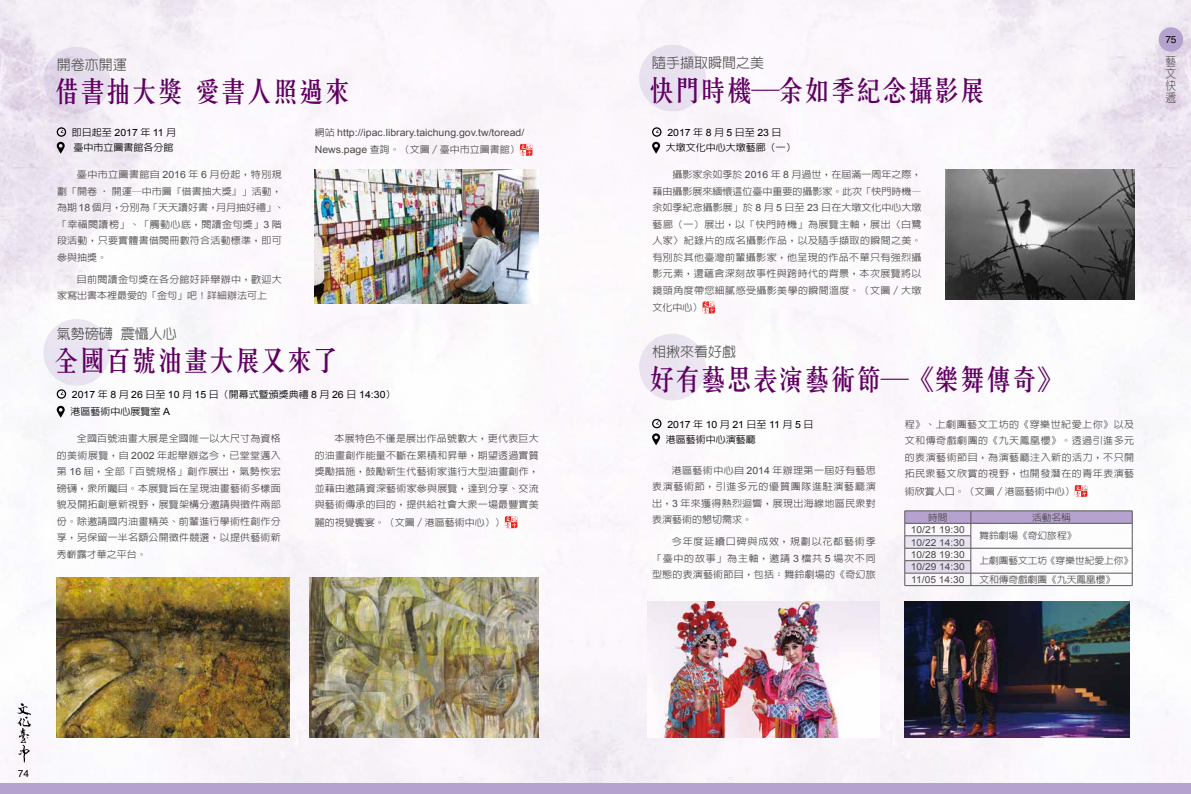
<style>
.page{position:relative;width:1191px;height:794px;background:#fff}
.page>*{position:absolute;margin:0;border:0;box-sizing:border-box;transform-origin:0 0}
.t1{font:500 28px "C Song 3 HK";letter-spacing:-.075em;color:#600062}
.t2{font:500 14px "AR Hei B5";color:#595757}
.t3{font:300 12px/12px "AR Hei B5";color:#4c4948;text-align:justify;scale:.9 1}
.t4{font:10px "Arial";color:#000;scale:1.05 1}
.t5{font:10px "Arial";color:#4c4948;scale:1.05 1}
.t6{font:10px "Helvetica";color:#000}
.t7{font:9.7px/12.5px "Arial";color:#4c4948;scale:1.05 1}
.t8{font:500 9.5px/16.5px "AR Hei B5";letter-spacing:.025em;color:#4c4948;text-align:justify;scale:1.05 1}
.t9{font:500 9.5px "AR Hei B5";color:#4c4948;scale:1.05 1}
.t10{font:500 9.5px/14.9px "AR Hei B5";color:#000;scale:1.05 1}
.t11{font:500 9.2px "AR Hei B5";color:#4c4948;scale:1.05 1}
.s1{font-family:"Arial";font-weight:400;font-size:10px}
.s2{font-family:"AR Hei B5";font-weight:500;font-size:9.5px}
</style>
<div class="page">
<img style="left:0;top:0;width:1191px;height:783px">
<div style="left:0;top:783px;width:1191px;height:11px;background:#b5a2ce"></div>
<div style="left:43px;top:319px;width:67px;height:67px;background:#eae5f0;border-radius:50%"></div>
<div style="left:43px;top:47px;width:67px;height:67px;background:#e4dbec;border-radius:50%"></div>
<svg style="left:57px;top:389px;width:9px;height:10px"></svg>
<svg style="left:57px;top:406px;width:8px;height:12px"></svg>
<svg style="left:57px;top:127px;width:9px;height:27px"></svg>
<svg style="left:505px;top:516px;width:13px;height:12px"></svg>
<img style="left:309px;top:577px;width:230px;height:161px">
<img style="left:904px;top:601px;width:225px;height:137px">
<img style="left:57px;top:577px;width:232px;height:161px">
<img style="left:647px;top:601px;width:232px;height:137px">
<svg style="left:520px;top:144px;width:13px;height:12px"></svg>
<svg style="left:702px;top:301px;width:13px;height:12px"></svg>
<div style="left:639px;top:334px;width:67px;height:66px;background:#eae5f0;border-radius:50%"></div>
<div style="left:639px;top:45px;width:67px;height:66px;background:#e8e1ef;border-radius:50%"></div>
<svg style="left:652px;top:419px;width:9px;height:26px"></svg>
<svg style="left:652px;top:127px;width:9px;height:27px"></svg>
<img style="left:945px;top:169px;width:189px;height:130px">
<img style="left:315px;top:169px;width:224px;height:134px">
<svg style="left:904px;top:511px;width:229px;height:74px"></svg>
<hr style="left:904px;top:585px;width:66px;height:1px;background:#595757">
<hr style="left:970px;top:585px;width:162px;height:1px;background:#595757">
<svg style="left:1074px;top:485px;width:13px;height:12px"></svg>
<div style="left:1158px;top:27px;width:25px;height:25px;background:#b5a2ce;border-radius:50%"></div>
<svg style="left:17px;top:703px;width:14px;height:60px"></svg>
<h2 class="t2" style="left:57px;top:57px;width:71px">開卷亦開運</h2>
<h1 class="t1" style="left:53px;top:70px;width:300px">借書抽大獎 愛書人照過來</h1>
<p class="t10" style="left:72px;top:125px;width:101px">即日起至 <span class="s1">2017</span> 年 <span class="s1">11</span> 月臺中市立圖書館各分館</p>
<p class="t8" style="left:57px;top:166px;width:218px;text-align:left;text-indent:20px">臺中市立圖書館自 <span class="s1">2016</span> 年 <span class="s1">6</span> 月份起，特別規劃「開卷 • 開運─中市圖『借書抽大獎』」活動，為期<span class="s1">18</span>個月，分別為「天天讀好書，月月抽好禮」、「幸福閱讀榜」、「觸動心底，閱讀金句獎」<span class="s1">3</span> 階段活動，只要實體書借閱冊數符合活動標準，即可參與抽獎。</p>
<p class="t8" style="left:57px;top:271px;width:216px;text-indent:20px">目前閱讀金句獎在各分館好評舉辦中，歡迎大家寫出書本裡最愛的「金句」吧！詳細辦法可上</p>
<h2 class="t2" style="left:57px;top:327px;width:122px">氣勢磅礡 震懾人心</h2>
<p class="t5" style="left:315px;top:126px;width:201px"><span class="s2">網站</span> http://ipac.library.taichung.gov.tw/toread/</p>
<p class="t9" style="left:315px;top:145px;width:197px"><span class="s1">News.page</span> 查詢。（文圖／臺中市立圖書館）</p>
<h1 class="t1" style="left:52px;top:339px;width:289px">全國百號油畫大展又來了</h1>
<p class="t4" style="left:72px;top:388px;width:310px">2017 <span class="s2">年</span> 8 <span class="s2">月</span> 26 <span class="s2">日至</span> 10 <span class="s2">月</span> 15 <span class="s2">日（開幕式暨頒獎典禮</span> 8 <span class="s2">月</span> 26 <span class="s2">日</span> 14:30<span class="s2">）</span></p>
<p class="t10" style="left:71px;top:404px;width:96px">港區藝術中心展覽室 <span class="s1">A</span></p>
<p class="t8" style="left:57px;top:430px;width:215px;text-indent:20px">全國百號油畫大展是全國唯一以大尺寸為資格的美術展覽，自 <span class="s1">2002</span> 年起舉辦迄今，已堂堂邁入第 <span class="s1">16</span> 屆，全部「百號規格」創作展出，氣勢恢宏磅礡，眾所矚目。本展覽旨在呈現油畫藝術多樣面貌及開拓創意新視野，展覽架構分邀請與徵件兩部份。除邀請國內油畫精英、前輩進行學術性創作分享，另保留一半名額公開徵件競選，以提供藝術新秀嶄露才華之平台。</p>
<p class="t8" style="left:315px;top:430px;width:215px;text-indent:20px">本展特色不僅是展出作品號數大，更代表巨大的油畫創作能量不斷在累積和昇華，期望透過實質獎勵措施，鼓勵新生代藝術家進行大型油畫創作，並藉由邀請資深藝術家參與展覽，達到分享、交流與藝術傳承的目的，提供給社會大眾一場最豐實美</p>
<p class="t9" style="left:315px;top:517px;width:182px">麗的視覺饗宴。（文圖／港區藝術中心））</p>
<p class="t6" style="left:18px;top:768px;width:13px">74</p>
<h2 class="t2" style="left:652px;top:56px;width:113px">隨手擷取瞬間之美</h2>
<h1 class="t1" style="left:647px;top:69px;width:340px">快門時機—余如季紀念攝影展</h1>
<p class="t4" style="left:667px;top:126px;width:110px">2017<span class="s2">年</span>8<span class="s2">月</span>5<span class="s2">日至</span>23<span class="s2">日</span></p>
<p class="t10" style="left:666px;top:140px;width:125px">大墩文化中心大墩藝廊（一）</p>
<p class="t8" style="left:652px;top:166px;width:258px;text-indent:20px">攝影家余如季於 <span class="s1">2016</span> 年 <span class="s1">8</span> 月過世，在屆滿一周年之際，藉由攝影展來緬懷這位臺中重要的攝影家。此次「快門時機—余如季紀念攝影展」於 <span class="s1">8</span> 月 <span class="s1">5</span> 日至 <span class="s1">23</span> 日在大墩文化中心大墩藝廊（一）展出，以「快門時機」為展覽主軸，展出〈白鷺人家〉紀錄片的成名攝影作品，以及隨手擷取的瞬間之美。有別於其他臺灣前輩攝影家，他呈現的作品不單只有強烈攝影元素，還蘊含深刻故事性與跨時代的背景，本次展覽將以鏡頭角度帶您細膩感受攝影美學的瞬間溫度。（文圖／大墩</p>
<p class="t8" style="left:652px;top:299px;width:49px">文化中心）</p>
<h2 class="t2" style="left:652px;top:345px;width:85px">相揪來看好戲</h2>
<h1 class="t1" style="left:647px;top:358px;width:418px">好有藝思表演藝術節—《樂舞傳奇》</h1>
<p class="t4" style="left:667px;top:418px;width:141px">2017<span class="s2">年</span>10<span class="s2">月</span>21<span class="s2">日至</span>11<span class="s2">月</span>5<span class="s2">日</span></p>
<p class="t10" style="left:666px;top:432px;width:87px">港區藝術中心演藝廳</p>
<p class="t8" style="left:652px;top:462px;width:214px;text-indent:20px">港區藝術中心自 <span class="s1">2014</span> 年辦理第一屆好有藝思表演藝術節，引進多元的優質團隊進駐演藝廳演出，<span class="s1">3</span> 年來獲得熱烈迴響，展現出海線地區民眾對表演藝術的懇切需求。</p>
<p class="t8" style="left:652px;top:533px;width:214px;text-indent:20px">今年度延續口碑與成效，規劃以花都藝術季「臺中的故事」為主軸，邀請 <span class="s1">3</span> 檔共 <span class="s1">5</span> 場次不同型態的表演藝術節目，包括：舞鈴劇場的《奇幻旅</p>
<p class="t8" style="left:904px;top:416px;width:220px">程》、上劇團藝文工坊的《穿樂世紀愛上你》以及文和傳奇戲劇團的《九天鳳凰櫻》。透過引進多元的表演藝術節目，為演藝廳注入新的活力，不只開拓民眾藝文欣賞的視野，也開發潛在的青年表演藝</p>
<p class="t9" style="left:904px;top:486px;width:163px">術欣賞人口。（文圖／港區藝術中心）</p>
<p class="t11" style="left:928px;top:512px;width:20px">時間</p>
<p class="t11" style="left:1032px;top:512px;width:38px">活動名稱</p>
<p class="t7" style="left:911px;top:523px;width:53px">10/21 19:30</p>
<p class="t11" style="left:979px;top:531px;width:94px">舞鈴劇場《奇幻旅程》</p>
<p class="t7" style="left:911px;top:536px;width:53px">10/22 14:30<br>10/28 19:30</p>
<p class="t11" style="left:979px;top:556px;width:148px">上劇團藝文工坊《穿樂世紀愛上你》</p>
<p class="t7" style="left:911px;top:561px;width:53px">10/29 14:30<br>11/05 14:30</p>
<p class="t11" style="left:979px;top:575px;width:131px">文和傳奇戲劇團《九天鳳凰櫻》</p>
<p class="t6" style="left:1165px;top:33px;width:13px">75</p>
<p class="t3" style="left:1165px;top:55px;width:13px">藝文快遞</p>
</div>
